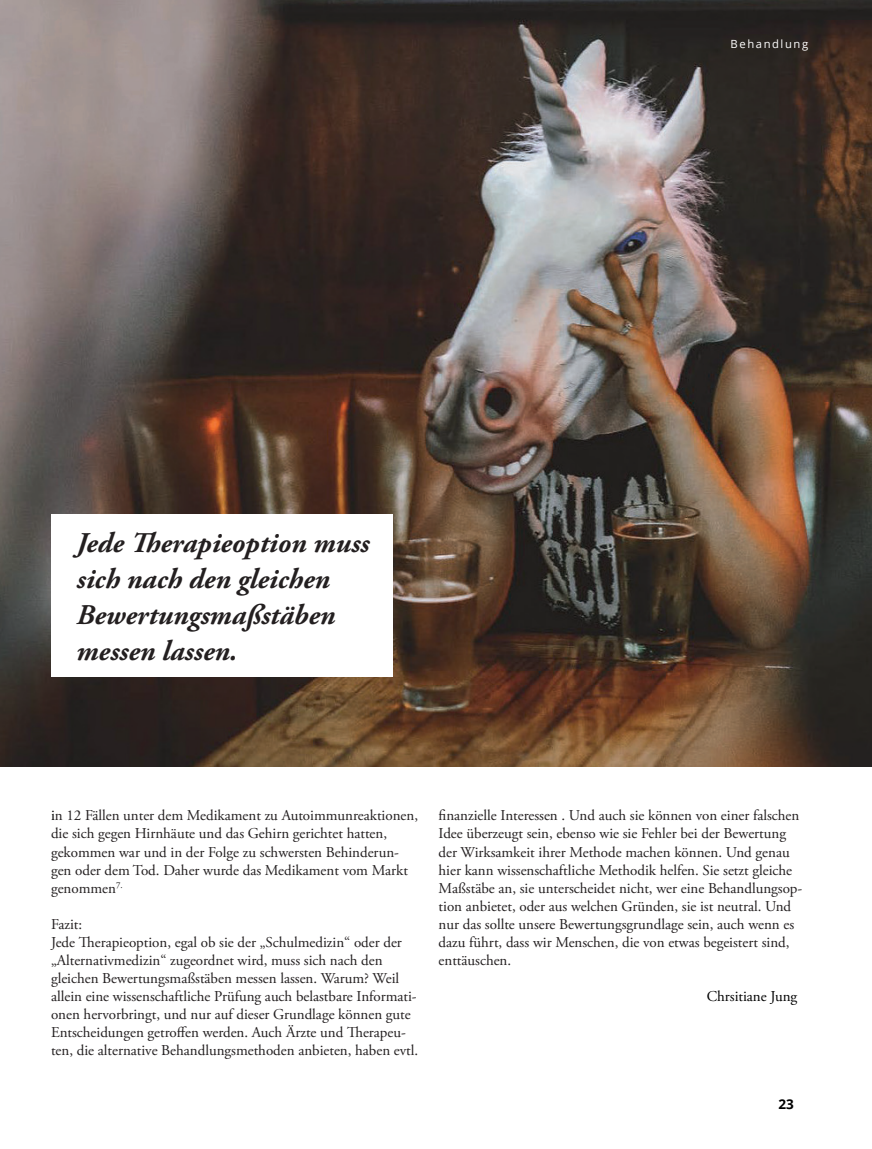
<style>
.page{position:relative;width:872px;height:1149px;background:#fff}
.page>*{position:absolute;margin:0;border:0;box-sizing:border-box;transform-origin:0 0}
.t1{font:italic 700 28.5px/36px "Adobe Garamond Pro";color:#231f20}
.t2{font:15px/18px "Adobe Garamond Pro";color:#231f20}
.t3{font:15px "Adobe Garamond Pro";color:#000}
.t4{font:700 13.5px "Open Sans";color:#000}
.t5{font:11.25px "Open Sans";letter-spacing:.14em;color:#fff}
.s1{color:#000}
.s2{color:#fff}
</style>
<div class="page">
<img style="left:0;top:0;width:872px;height:766px">
<div style="left:51px;top:514px;width:341px;height:162px;background:#fff"></div>
<p class="t5" style="left:730px;top:36px;width:79px">Behandlung</p>
<h1 class="t1" style="left:77px;top:525px;width:294px">Jede Therapieoption muss sich nach den gleichen<br>Bewertungsmaßstäben messen lassen.</h1>
<p class="t2" style="left:51px;top:807px;width:368px"><span class="s1">i</span>n 12 Fällen unter dem Medikament zu Autoimmunreaktionen, die sich gegen Hirnhäute und das Gehirn gerichtet hatten, gekommen war und in der Folge zu schwersten Behinderun&shy;gen oder dem Tod. Daher wurde das Medikament vom Markt genommen<sup>7.</sup></p>
<p class="t2" style="left:51px;top:915px;width:369px">Fazit:<br>Jede Therapieoption, egal ob sie der „Schulmedizin“ oder der „Alternativmedizin“ zugeordnet wird, muss sich nach den gleichen Bewertungsmaßstäben messen lassen. Warum? Weil allein eine wissenschaftliche Prüfung auch belastbare Informati&shy;onen hervorbringt, und nur auf dieser Grundlage können gute Entscheidungen getroffen werden. Auch Ärzte und Therapeu&shy;ten, die alternative Behandlungsmethoden anbieten, haben evtl.</p>
<p class="t2" style="left:438px;top:807px;width:365px">finanzielle Interessen . Und auch sie können von einer falschen Idee überzeugt sein, ebenso wie sie Fehler bei der Bewertung der Wirksamkeit ihrer Methode machen können. Und genau hier kann wissenschaftliche Methodik helfen. Sie setzt gleiche Maßstäbe an, sie unterscheidet nicht, wer eine Behandlungsop&shy;tion anbietet, oder aus welchen Gründen, sie ist neutral. Und nur das sollte unsere Bewertungsgrundlage sein, auch wenn es dazu führt, dass wir Menschen, die von etwas begeistert sind, enttäuschen. <span class="s2">m</span></p>
<p class="t3" style="left:707px;top:986px;width:92px">Chrsitiane Jung</p>
<p class="t4" style="left:778px;top:1093px;width:17px">23</p>
</div>
